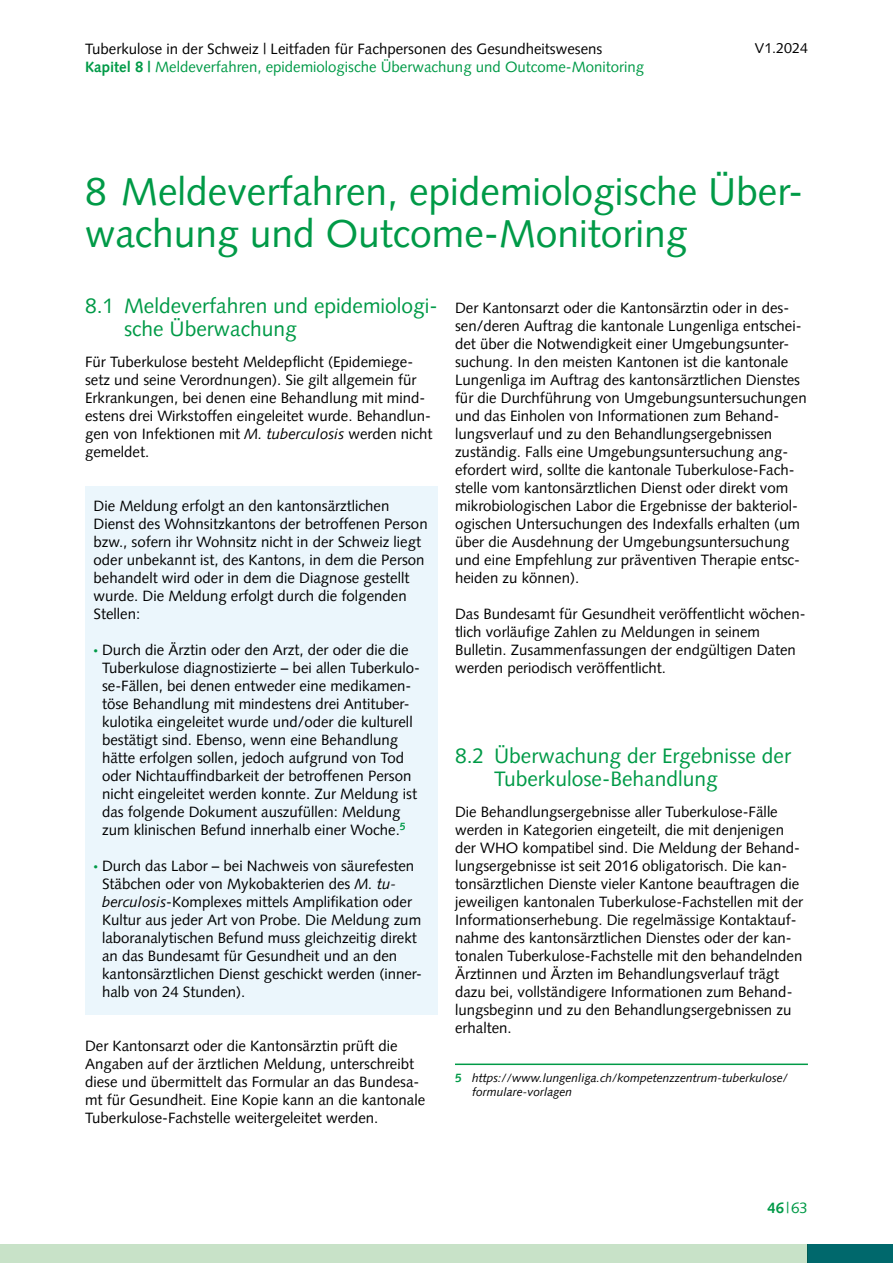
<style>
.page{position:relative;width:893px;height:1263px;background:#fff}
.page>*{position:absolute;margin:0;border:0;box-sizing:border-box;transform-origin:0 0}
.t1{font:39px/42px "Syntax LT Pro";color:#009a47}
.t2{font:21px/23.2px "Syntax LT Pro";color:#009a47}
.t3{font:15px/18px "Syntax LT Pro";color:#000}
.t4{font:15px "Syntax LT Pro";color:#009a47}
.t5{font:14.25px "Syntax LT Pro";color:#000}
.t6{font:italic 12px/14.4px "Syntax LT Pro";color:#000}
.s1{font-weight:700}
.s2{font-style:italic}
.s3{font-size:9.3px;color:#009a47}
.s4{font-weight:700;font-style:normal;color:#009a47}
</style>
<div class="page">
<div style="left:0;top:1245px;width:808px;height:18px;background:#c8e2c8"></div>
<div style="left:808px;top:1245px;width:85px;height:18px;background:#00686c"></div>
<div style="left:85px;top:487px;width:353px;height:150px;background:#ebf6fc"></div>
<div style="left:85px;top:631px;width:353px;height:222px;background:#ebf6fc"></div>
<div style="left:85px;top:847px;width:353px;height:168px;background:#ebf6fc"></div>
<hr style="left:455px;top:1063px;width:353px;height:2px;background:#009a47">
<p class="t3" style="left:85px;top:40px;width:519px">Tuberkulose in der Schweiz | Leitfaden für Fachpersonen des Gesundheitswesens</p>
<p class="t5" style="left:755px;top:40px;width:55px">V1.2024</p>
<p class="t4" style="left:85px;top:58px;width:561px"><span class="s1">Kapitel 8 |</span> Meldeverfahren, epidemiologische Überwachung und Outcome-Monitoring</p>
<h1 class="t1" style="left:85px;top:170px;width:720px">8 Meldeverfahren, epidemiologische Über&shy;wachung und Outcome-Monitoring</h1>
<h2 class="t2" style="left:124px;top:294px;width:315px;text-indent:-39px">8.1 Meldeverfahren und epidemiologi&shy;sche Überwachung</h2>
<p class="t3" style="left:85px;top:352px;width:349px">Für Tuberkulose besteht Meldepflicht (Epidemiege&shy;setz und seine Verordnungen). Sie gilt allgemein für Erkrankungen, bei denen eine Behandlung mit mind&shy;estens drei Wirkstoffen eingeleitet wurde. Behandlun&shy;gen von Infektionen mit <span class="s2">M. tuberculosis</span> werden nicht gemeldet.</p>
<p class="t3" style="left:94px;top:496px;width:336px">Die Meldung erfolgt an den kantonsärztlichen Dienst des Wohnsitzkantons der betroffenen Person bzw., sofern ihr Wohnsitz nicht in der Schweiz liegt oder unbekannt ist, des Kantons, in dem die Person behandelt wird oder in dem die Diagnose gestellt wurde. Die Meldung erfolgt durch die folgenden Stellen:</p>
<p class="t3" style="left:102px;top:640px;width:319px;text-indent:-9px"><span class="s3">•</span> Durch die Ärztin oder den Arzt, der oder die die Tuberkulose diagnostizierte – bei allen Tuberkulo&shy;se-Fällen, bei denen entweder eine medikamen&shy;töse Behandlung mit mindestens drei Antituber&shy;kulotika eingeleitet wurde und/oder die kulturell bestätigt sind. Ebenso, wenn eine Behandlung hätte erfolgen sollen, jedoch aufgrund von Tod oder Nichtauffindbarkeit der betroffenen Person nicht eingeleitet werden konnte. Zur Meldung ist das folgende Dokument auszufüllen: Meldung zum klinischen Befund innerhalb einer Woche.<sup>5</sup></p>
<p class="t3" style="left:102px;top:856px;width:321px;text-indent:-9px"><span class="s3">•</span> Durch das Labor – bei Nachweis von säurefesten Stäbchen oder von Mykobakterien des <span class="s2">M. tu&shy;berculosis</span>-Komplexes mittels Amplifikation oder Kultur aus jeder Art von Probe. Die Meldung zum laboranalytischen Befund muss gleichzeitig direkt an das Bundesamt für Gesundheit und an den kantonsärztlichen Dienst geschickt werden (inner&shy;halb von 24 Stunden).</p>
<p class="t3" style="left:85px;top:1036px;width:342px">Der Kantonsarzt oder die Kantonsärztin prüft die Angaben auf der ärztlichen Meldung, unterschreibt diese und übermittelt das Formular an das Bundesa&shy;mt für Gesundheit. Eine Kopie kann an die kantonale Tuberkulose-Fachstelle weitergeleitet werden.</p>
<p class="t3" style="left:455px;top:298px;width:353px">Der Kantonsarzt oder die Kantonsärztin oder in des&shy;sen/deren Auftrag die kantonale Lungenliga entschei&shy;det über die Notwendigkeit einer Umgebungsunter&shy;suchung. In den meisten Kantonen ist die kantonale Lungenliga im Auftrag des kantonsärztlichen Dienstes für die Durchführung von Umgebungsuntersuchungen und das Einholen von Informationen zum Behand&shy;lungsverlauf und zu den Behandlungsergebnissen zuständig. Falls eine Umgebungsuntersuchung ang&shy;efordert wird, sollte die kantonale Tuberkulose-Fach&shy;stelle vom kantonsärztlichen Dienst oder direkt vom mikrobiologischen Labor die Ergebnisse der bakteriol&shy;ogischen Untersuchungen des Indexfalls erhalten (um über die Ausdehnung der Umgebungsuntersuchung und eine Empfehlung zur präventiven Therapie entsc&shy;heiden zu können).</p>
<p class="t3" style="left:455px;top:604px;width:352px">Das Bundesamt für Gesundheit veröffentlicht wöchen&shy;tlich vorläufige Zahlen zu Meldungen in seinem Bulletin. Zusammenfassungen der endgültigen Daten werden periodisch veröffentlicht.</p>
<h2 class="t2" style="left:494px;top:744px;width:299px;text-indent:-39px">8.2 Überwachung der Ergebnisse der<br>Tuberkulose-Behandlung</h2>
<p class="t3" style="left:455px;top:802px;width:350px">Die Behandlungsergebnisse aller Tuberkulose-Fälle werden in Kategorien eingeteilt, die mit denjenigen der WHO kompatibel sind. Die Meldung der Behand&shy;lungsergebnisse ist seit 2016 obligatorisch. Die kan&shy;tonsärztlichen Dienste vieler Kantone beauftragen die jeweiligen kantonalen Tuberkulose-Fachstellen mit der Informationserhebung. Die regelmässige Kontaktauf&shy;nahme des kantonsärztlichen Dienstes oder der kan&shy;tonalen Tuberkulose-Fachstelle mit den behandelnden Ärztinnen und Ärzten im Behandlungsverlauf trägt dazu bei, vollständigere Informationen zum Behand&shy;lungsbeginn und zu den Behandlungsergebnissen zu erhalten.</p>
<p class="t6" style="left:472px;top:1071px;width:318px;text-indent:-17px"><span class="s4">5</span> https://www.lungenliga.ch/kompetenzzentrum-tuberkulose/ formulare-vorlagen</p>
<p class="t4" style="left:767px;top:1199px;width:42px"><span class="s1">46</span>|63</p>
</div>
